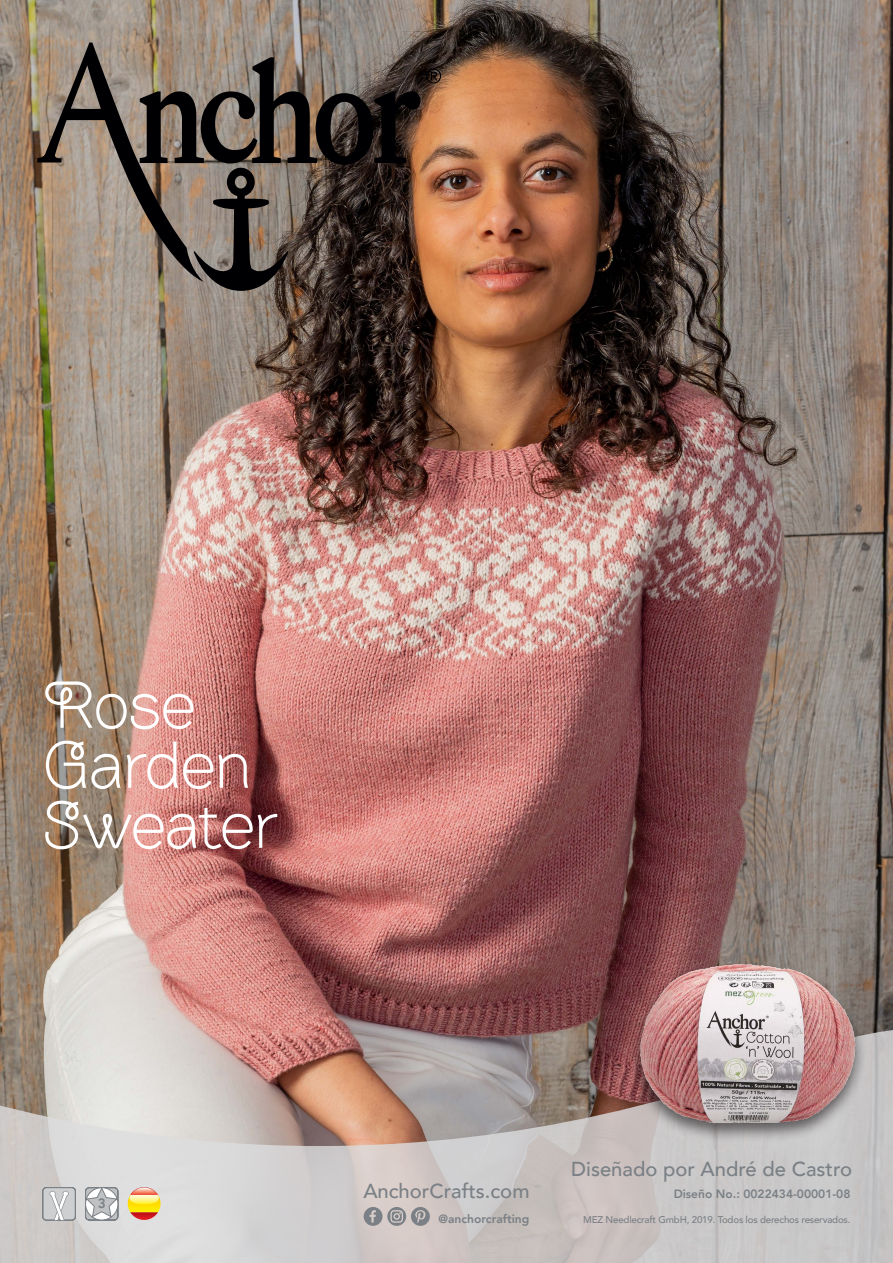
<style>
.page{position:relative;width:893px;height:1263px;background:#fff}
.page>*{position:absolute;margin:0;border:0;box-sizing:border-box;transform-origin:0 0}
.Head_Title{font:300 67.5px/60px "Brownstone Sans";letter-spacing:-.025em;color:#fff}
.Designed_by___Anchor{font:500 20.25px "Avenir";color:#7a8085}
.Number_of_Difficulty{font:800 13.5px "Avenir";color:#7a8085}
.Design_No{font:800 12px "Avenir";color:#7a8085}
.Designed_by___Anchor-2{font:800 12px "Avenir";color:#7a8085}
.t1{font:500 9.75px "Avenir";letter-spacing:-.02em;color:#7a8085}
</style>
<div class="page">
<img style="left:0;top:0;width:893px;height:1029px">
<svg style="left:0;top:1029px;width:893px;height:234px"></svg>
<svg style="left:85px;top:1187px;width:33px;height:33px"></svg>
<div style="left:42px;top:1187px;width:34px;height:33px;border:1px solid #7a8085;border-radius:4px"></div>
<svg style="left:43px;top:1187px;width:33px;height:33px"></svg>
<svg style="left:364px;top:1207px;width:66px;height:19px"></svg>
<svg style="left:128px;top:1187px;width:33px;height:33px"></svg>
<div style="left:628px;top:960px;width:239px;height:183px;background:#231f20;opacity:.65"></div>
<img style="left:626px;top:930px;width:243px;height:203px">
<svg style="left:426px;top:69px;width:15px;height:14px"></svg>
<svg style="left:37px;top:43px;width:383px;height:248px"></svg>
<p class="Head_Title" style="left:43px;top:674px;width:236px">Rose<br>Garden<br>Sweater</p>
<p class="Number_of_Difficulty" style="left:98px;top:1193px;width:9px">3</p>
<p class="Designed_by___Anchor" style="left:571px;top:1151px;width:283px">Diseñado por André de Castro</p>
<p class="Designed_by___Anchor" style="left:363px;top:1173px;width:168px">AnchorCrafts.com</p>
<p class="Designed_by___Anchor-2" style="left:439px;top:1209px;width:92px">@anchorcrafting</p>
<p class="t1" style="left:583px;top:1211px;width:269px">MEZ Needlecraft GmbH, 2019. Todos los derechos reservados.</p>
<p class="Design_No" style="left:674px;top:1184px;width:178px">Diseño No.: 0022434-00001-08</p>
</div>
